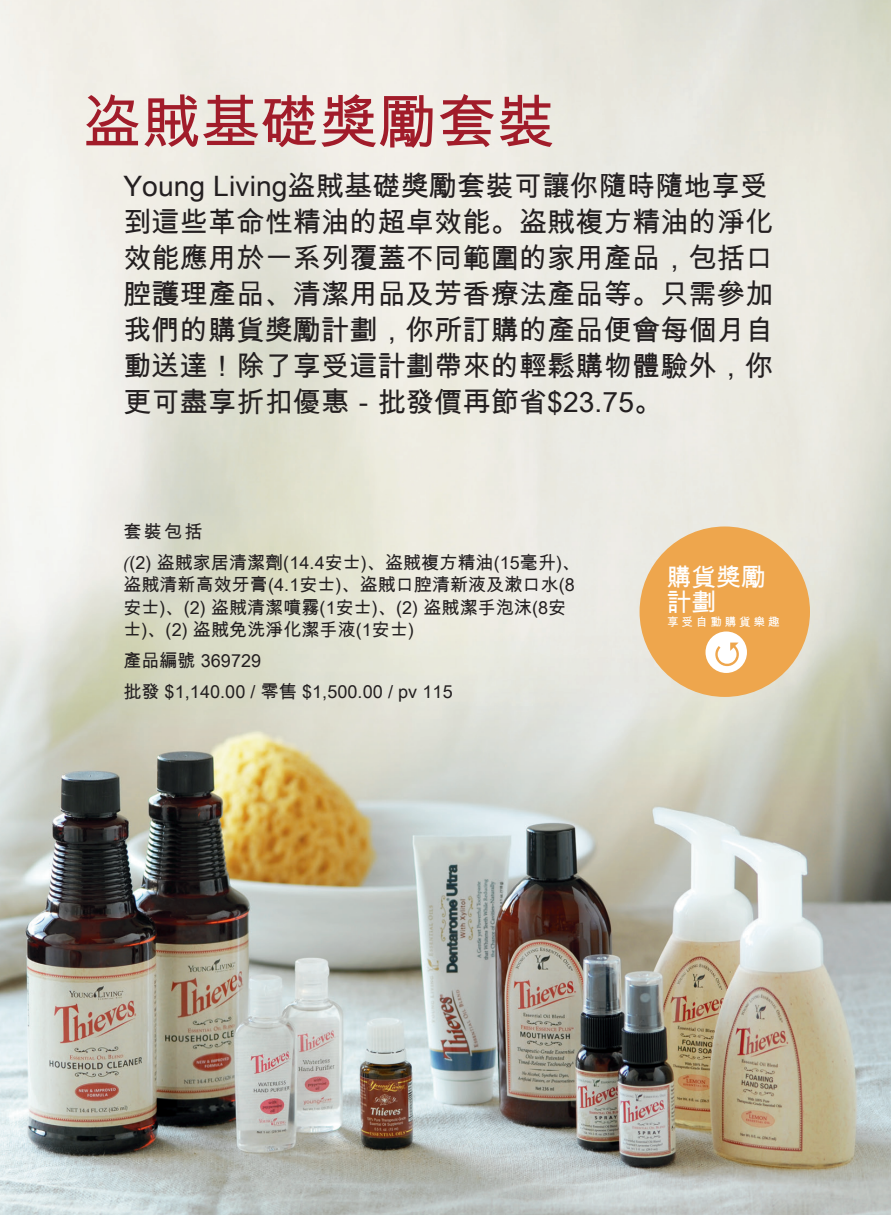
<style>
.page{position:relative;width:891px;height:1215px;background:#fff}
.page>*{position:absolute;margin:0;border:0;box-sizing:border-box;transform-origin:0 0}
.t1{font:58.5px "Arial Unicode MS";letter-spacing:.01em;color:#a11c2a}
.Lead-in{font:28.12px/36px "Arial Unicode MS";letter-spacing:.005em;color:#231f20}
.t2{font:24.75px/24.8px "Arial Unicode MS";color:#fff}
.pricing{font:18px/22.5px "Arial Unicode MS";letter-spacing:.005em;color:#231f20}
.t3{font:11.7px "Arial Unicode MS";letter-spacing:.245em;color:#fff}
.s1{font-family:"Kepler Std";font-style:italic}
</style>
<div class="page">
<img style="left:0;top:0;width:891px;height:1215px">
<div style="left:640px;top:526px;width:170px;height:171px;background:#eea64d;border-radius:50%"></div>
<div style="left:706px;top:632px;width:41px;height:41px;background:#fff;border-radius:50%"></div>
<svg style="left:715px;top:643px;width:24px;height:23px"></svg>
<p class="t1" style="left:83px;top:80px;width:474px">盗賊基礎獎勵套裝</p>
<p class="Lead-in" style="left:123px;top:167px;width:651px">Young Living盗賊基礎獎勵套裝可讓你隨時隨地享受到這些革命性精油的超卓效能。盗賊複方精油的淨化效能應用於一系列覆蓋不同範圍的家用產品，包括口腔護理產品、清潔用品及芳香療法產品等。只需參加我們的購貨獎勵計劃，你所訂購的產品便會每個月自動送達！除了享受這計劃帶來的輕鬆購物體驗外，你更可盡享折扣優惠－批發價再節省$23.75。</p>
<p class="pricing" style="left:123px;top:520px;width:81px">套裝包括</p>
<p class="pricing" style="left:123px;top:551px;width:458px"><span class="s1">(</span>(2) 盗賊家居清潔劑(14.4安士)、盗賊複方精油(15毫升)、盗賊清新高效牙膏(4.1安士)、盗賊口腔清新液及漱口水(8安士)、(2) 盗賊清潔噴霧(1安士)、(2) 盗賊潔手泡沫(8安士)、(2) 盗賊免洗淨化潔手液(1安士)</p>
<p class="pricing" style="left:123px;top:649px;width:139px">產品編號 369729</p>
<p class="pricing" style="left:123px;top:680px;width:331px">批發 $1,140.00 / 零售 $1,500.00 / pv 115</p>
<p class="t2" style="left:667px;top:564px;width:100px">購貨獎勵計劃</p>
<p class="t3" style="left:667px;top:614px;width:114px">享受自動購貨樂趣</p>
</div>
